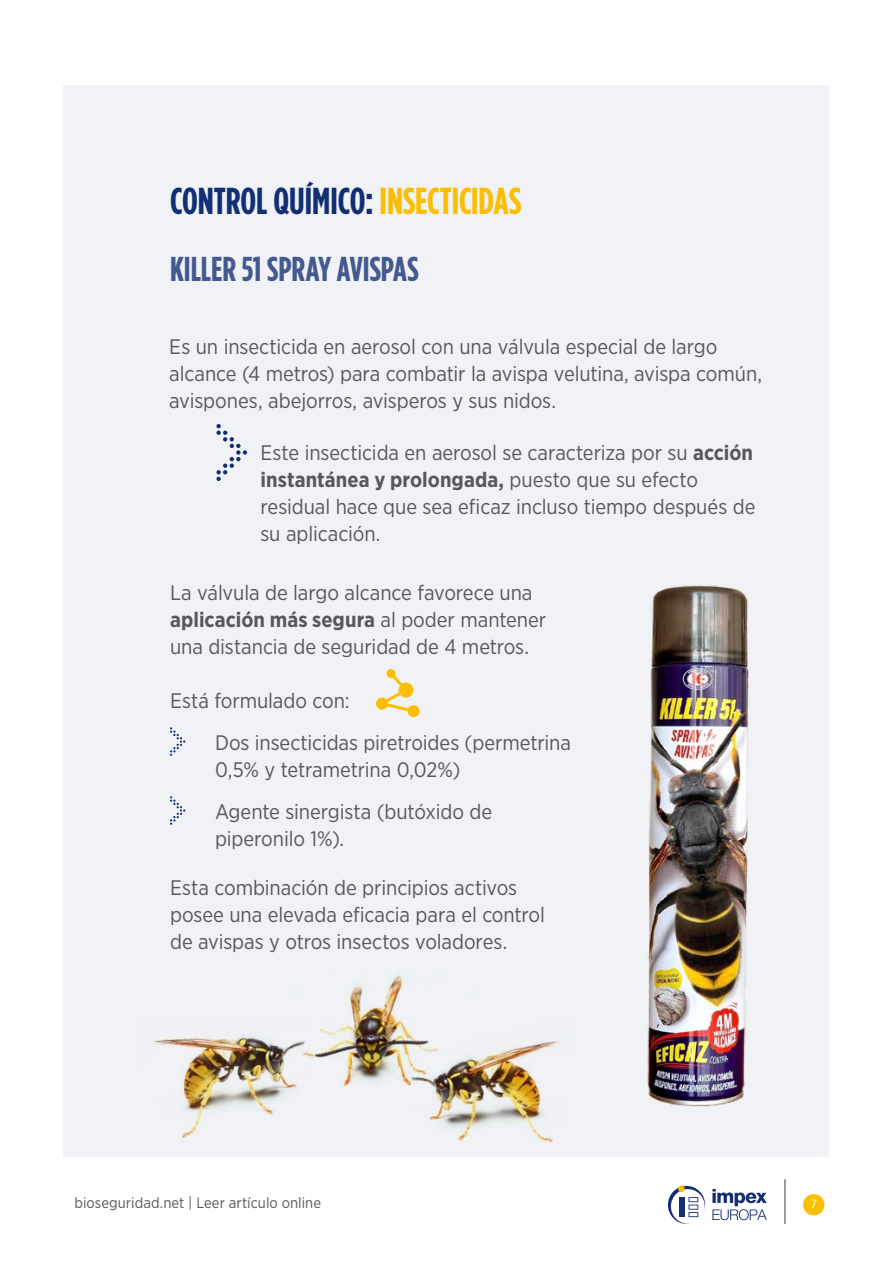
<style>
.page{position:relative;width:893px;height:1263px;background:#fff}
.page>*{position:absolute;margin:0;border:0;box-sizing:border-box;transform-origin:0 0}
.t1{font:700 37.5px "Gotham Condensed";color:#112f74}
.t2{font:700 34.5px "Gotham Condensed";color:#445990}
.Online_txt{font:21px/27px "Gotham Narrow";letter-spacing:-.005em;color:#56585a}
.t3{font:15px "Gotham Narrow";letter-spacing:.005em;color:#56585a}
.t4{font:12px "Gotham Narrow";color:#fff}
.s1{color:#fbbe00}
.s2{font-weight:700}
</style>
<div class="page">
<div style="left:803px;top:1194px;width:21px;height:21px;background:#fbbe00;border-radius:50%"></div>
<hr style="left:784px;top:1179px;width:2px;height:45px;background:#7e7e7e">
<div style="left:64px;top:85px;width:765px;height:1071px;background:#f1f2f6"></div>
<svg style="left:668px;top:1186px;width:37px;height:38px"></svg>
<div style="left:678px;top:1185px;width:7px;height:7px;background:#fcbe00;border-radius:50%"></div>
<svg style="left:712px;top:1189px;width:55px;height:31px"></svg>
<svg style="left:216px;top:424px;width:31px;height:57px"></svg>
<svg style="left:170px;top:727px;width:15px;height:29px"></svg>
<svg style="left:170px;top:796px;width:15px;height:29px"></svg>
<img style="left:647px;top:585px;width:102px;height:522px">
<img style="left:153px;top:975px;width:406px;height:168px">
<svg style="left:376px;top:669px;width:43px;height:48px"></svg>
<p class="t1" style="left:170px;top:178px;width:353px">CONTROL QUÍMICO: <span class="s1">INSECTICIDAS</span></p>
<p class="t2" style="left:170px;top:249px;width:250px">KILLER 51 SPRAY AVISPAS</p>
<p class="Online_txt" style="left:169px;top:333px;width:594px">Es un insecticida en aerosol con una válvula especial de largo alcance (4 metros) para combatir la avispa velutina, avispa común, avispones, abejorros, avisperos y sus nidos.</p>
<p class="Online_txt" style="left:260px;top:439px;width:496px">Este insecticida en aerosol se caracteriza por su <span class="s2">acción instantánea y prolongada,</span> puesto que su efecto residual hace que sea eficaz incluso tiempo después de su aplicación.</p>
<p class="Online_txt" style="left:170px;top:578px;width:378px">La válvula de largo alcance favorece una <span class="s2">aplicación más segura</span> al poder mantener una distancia de seguridad de 4 metros.</p>
<p class="Online_txt" style="left:170px;top:686px;width:181px">Está formulado con:</p>
<p class="Online_txt" style="left:215px;top:728px;width:357px">Dos insecticidas piretroides (permetrina<br>0,5% y tetrametrina 0,02%)</p>
<p class="Online_txt" style="left:215px;top:797px;width:279px">Agente sinergista (butóxido de piperonilo 1%).</p>
<p class="Online_txt" style="left:170px;top:874px;width:376px">Esta combinación de principios activos posee una elevada eficacia para el control de avispas y otros insectos voladores.</p>
<p class="t3" style="left:74px;top:1193px;width:248px">bioseguridad.net | Leer artículo online</p>
<p class="t4" style="left:811px;top:1197px;width:8px">7</p>
</div>
